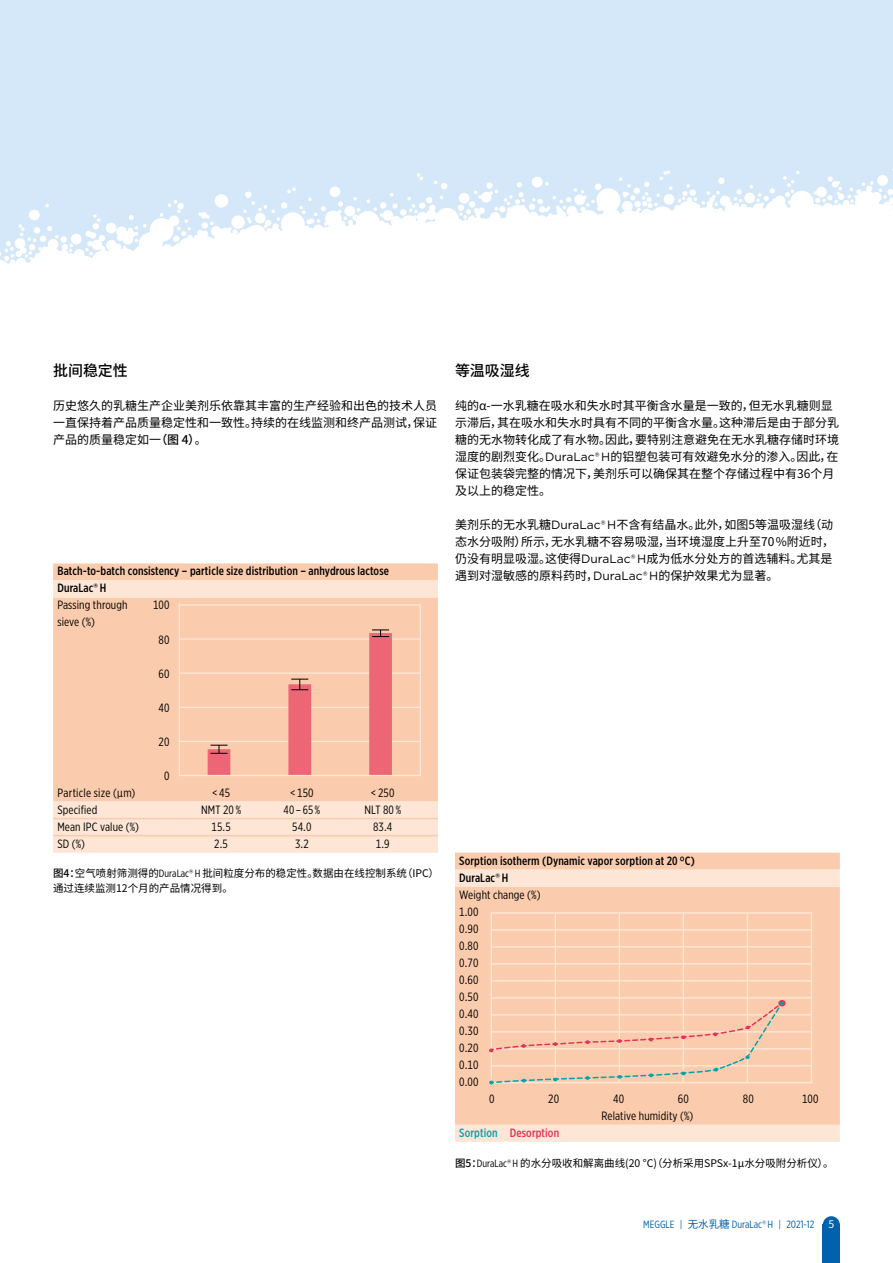
<style>
.page{position:relative;width:893px;height:1263px;background:#fff}
.page>*{position:absolute;margin:0;border:0;box-sizing:border-box;transform-origin:0 0}
.t1{font:500 15px "Noto Sans CJ Ksc";letter-spacing:-.005em;color:#000}
.t2{font:12px/17px "Noto Sans CJ Ksc";color:#000}
.t3{font:12px "Gotham X Narrow";letter-spacing:.01em;color:#000}
.t4{font:500 12px/17px "Gotham X Narrow";letter-spacing:.01em;color:#000}
.t5{font:500 12px "Gotham X Narrow";letter-spacing:.01em;color:#e73257}
.t6{font:10.5px/15px "Noto Sans CJ Ksc";color:#000}
.t7{font:italic 10.5px/15px "Gotham X Narrow";letter-spacing:.015em;color:#000}
.t8{font:10.5px "Gotham X Narrow";color:#0061ad}
.t9{font:10.5px "Noto Sans CJ Ksc";color:#fff}
.s1{font-weight:500}
.s2{font-family:"Gotham"}
.s3{font-weight:400}
.s4{font-family:"Gotham X Narrow"}
.s5{color:#00a3af}
.s6{font-family:"Noto Sans CJ Ksc"}
</style>
<div class="page">
<div style="left:0;top:0;width:893px;height:455px;background:#d4e8f9"></div>
<svg style="left:0;top:169px;width:893px;height:286px;background:#f8fbfe"></svg>
<div style="left:823px;top:1225px;width:17px;height:38px;background:#0061ad"></div>
<div style="left:823px;top:1216px;width:17px;height:17px;background:#0061ad;border-radius:50%"></div>
<div style="left:53px;top:563px;width:385px;height:17px;background:#facbac"></div>
<svg style="left:53px;top:580px;width:385px;height:273px;background:#fad2b7"></svg>
<hr style="left:53px;top:818px;width:96px;height:1px;background:#facbac">
<hr style="left:149px;top:818px;width:30px;height:1px;background:#facbac">
<hr style="left:179px;top:818px;width:80px;height:1px;background:#facbac">
<hr style="left:259px;top:818px;width:81px;height:1px;background:#facbac">
<hr style="left:340px;top:818px;width:81px;height:1px;background:#facbac">
<svg style="left:421px;top:818px;width:17px;height:1px"></svg>
<hr style="left:53px;top:835px;width:96px;height:1px;background:#facbac">
<hr style="left:149px;top:835px;width:30px;height:1px;background:#facbac">
<hr style="left:179px;top:835px;width:80px;height:1px;background:#facbac">
<hr style="left:259px;top:835px;width:81px;height:1px;background:#facbac">
<hr style="left:340px;top:835px;width:81px;height:1px;background:#facbac">
<svg style="left:421px;top:835px;width:17px;height:1px"></svg>
<div style="left:179px;top:604px;width:242px;height:172px;border:1px solid #fde6d5"></div>
<hr style="left:179px;top:638px;width:241px;height:2px;background:#fde6d5">
<hr style="left:179px;top:672px;width:241px;height:2px;background:#fde6d5">
<hr style="left:179px;top:707px;width:241px;height:1px;background:#fde6d5">
<hr style="left:179px;top:741px;width:241px;height:1px;background:#fde6d5">
<div style="left:208px;top:749px;width:22px;height:26px;background:#ec6675"></div>
<div style="left:288px;top:684px;width:23px;height:91px;background:#ec6675"></div>
<div style="left:369px;top:633px;width:23px;height:142px;background:#ec6675"></div>
<svg style="left:210px;top:745px;width:17px;height:9px"></svg>
<svg style="left:291px;top:679px;width:17px;height:11px"></svg>
<svg style="left:372px;top:630px;width:17px;height:7px"></svg>
<div style="left:455px;top:853px;width:385px;height:17px;background:#facbac"></div>
<svg style="left:455px;top:870px;width:385px;height:272px;background:#fad0b3"></svg>
<div style="left:490px;top:912px;width:322px;height:171px;border:2px solid #fde6d5"></div>
<hr style="left:554px;top:913px;width:2px;height:170px;background:#fde6d5">
<hr style="left:619px;top:913px;width:1px;height:170px;background:#fde6d5">
<hr style="left:683px;top:913px;width:1px;height:170px;background:#fde6d5">
<hr style="left:747px;top:913px;width:1px;height:170px;background:#fde6d5">
<hr style="left:491px;top:946px;width:320px;height:2px;background:#fde6d5">
<hr style="left:491px;top:929px;width:320px;height:2px;background:#fde6d5">
<hr style="left:491px;top:963px;width:320px;height:1px;background:#fde6d5">
<hr style="left:491px;top:997px;width:320px;height:1px;background:#fde6d5">
<hr style="left:491px;top:1031px;width:320px;height:1px;background:#fde6d5">
<hr style="left:491px;top:1065px;width:320px;height:1px;background:#fde6d5">
<hr style="left:491px;top:980px;width:320px;height:1px;background:#fde6d5">
<hr style="left:491px;top:1014px;width:320px;height:1px;background:#fde6d5">
<hr style="left:491px;top:1048px;width:320px;height:1px;background:#fde6d5">
<svg style="left:489px;top:1001px;width:296px;height:83px;background:#f5cbaf"></svg>
<div style="left:778px;top:1000px;width:8px;height:6px;border:2px solid #e73257;border-radius:50%"></div>
<p class="t1" style="left:53px;top:362px;width:76px">批间稳定性</p>
<p class="t2" style="left:53px;top:398px;width:386px;text-align:justify">历史悠久的乳糖生产企业美剂乐依靠其丰富的生产经验和出色的技术人员一直保持着产品质量稳定性和一致性。持续的在线监测和终产品测试，保证产品的质量稳定如一<span class="s1">（图 4）</span>。</p>
<p class="t4" style="left:57px;top:563px;width:333px">Batch-to-batch consistency – particle size distribution – anhydrous lactose<br>DuraLac<span class="s2">®</span> H<br><span class="s3">Passing through<br>sieve (%)</span></p>
<p class="t3" style="left:153px;top:598px;width:18px">100</p>
<p class="t3" style="left:159px;top:632px;width:12px">80</p>
<p class="t3" style="left:159px;top:666px;width:12px">60</p>
<p class="t3" style="left:159px;top:700px;width:12px">40</p>
<p class="t3" style="left:159px;top:734px;width:12px">20</p>
<p class="t3" style="left:164px;top:768px;width:7px">0</p>
<p class="t3" style="left:57px;top:785px;width:79px">Particle size (µm)</p>
<p class="t3" style="left:212px;top:785px;width:19px">&lt; 45</p>
<p class="t3" style="left:290px;top:785px;width:25px">&lt; 150</p>
<p class="t3" style="left:371px;top:785px;width:25px">&lt; 250</p>
<p class="t3" style="left:57px;top:802px;width:41px">Specified</p>
<p class="t3" style="left:201px;top:802px;width:41px">NMT 20 %</p>
<p class="t3" style="left:284px;top:802px;width:38px">40 – 65 %</p>
<p class="t3" style="left:364px;top:802px;width:38px">NLT 80 %</p>
<p class="t3" style="left:57px;top:819px;width:83px">Mean IPC value (%)</p>
<p class="t3" style="left:211px;top:819px;width:21px">15.5</p>
<p class="t3" style="left:292px;top:819px;width:21px">54.0</p>
<p class="t3" style="left:373px;top:819px;width:21px">83.4</p>
<p class="t3" style="left:57px;top:836px;width:29px">SD (%)</p>
<p class="t3" style="left:214px;top:836px;width:15px">2.5</p>
<p class="t3" style="left:295px;top:836px;width:15px">3.2</p>
<p class="t3" style="left:376px;top:836px;width:15px">1.9</p>
<p class="t7" style="left:57px;top:870px;width:334px">Data obtained from a permanent in-process-control (IPC) of subsequent batches over a time period of 12 months.</p>
<p class="t6" style="left:53px;top:866px;width:387px"><span class="s1">图4：</span>空气喷射筛测得的<span class="s4">DuraLac</span><span class="s2">®</span> <span class="s4">H</span> 批间粒度分布的稳定性。数据由在线控制系统（IPC）通过连续监测12个月的产品情况得到。</p>
<p class="t1" style="left:455px;top:362px;width:76px">等温吸湿线</p>
<p class="t2" style="left:455px;top:398px;width:386px">纯的α-一水乳糖在吸水和失水时其平衡含水量是一致的，但无水乳糖则显示滞后，其在吸水和失水时具有不同的平衡含水量。这种滞后是由于部分乳糖的无水物转化成了有水物。因此，要特别注意避免在无水乳糖存储时环境湿度的剧烈变化。<span class="s2">DuraLac® H</span>的铝塑包装可有效避免水分的渗入。因此，在保证包装袋完整的情况下，美剂乐可以确保其在整个存储过程中有36个月及以上的稳定性。</p>
<p class="t2" style="left:455px;top:517px;width:381px">美剂乐的无水乳糖<span class="s2">DuraLac® H</span>不含有结晶水。此外，如图5等温吸湿线（动态水分吸附）所示，无水乳糖不容易吸湿，当环境湿度上升至70%附近时，仍没有明显吸湿。这使得<span class="s2">DuraLac® H</span>成为低水分处方的首选辅料。尤其是遇到对湿敏感的原料药时，<span class="s2">DuraLac® H</span>的保护效果尤为显著。</p>
<p class="t4" style="left:459px;top:852px;width:237px">Sorption isotherm (Dynamic vapor sorption at 20 °C)</p>
<p class="t4" style="left:459px;top:869px;width:50px">DuraLac<span class="s2">®</span> H</p>
<p class="t3" style="left:459px;top:887px;width:83px">Weight change (%)</p>
<p class="t3" style="left:459px;top:904px;width:21px">1.00</p>
<p class="t3" style="left:459px;top:921px;width:21px">0.90</p>
<p class="t3" style="left:459px;top:938px;width:21px">0.80</p>
<p class="t3" style="left:459px;top:955px;width:21px">0.70</p>
<p class="t3" style="left:459px;top:972px;width:21px">0.60</p>
<p class="t3" style="left:459px;top:989px;width:21px">0.50</p>
<p class="t3" style="left:459px;top:1006px;width:21px">0.40</p>
<p class="t3" style="left:459px;top:1023px;width:21px">0.30</p>
<p class="t3" style="left:459px;top:1040px;width:21px">0.20</p>
<p class="t3" style="left:459px;top:1057px;width:21px">0.10</p>
<p class="t3" style="left:459px;top:1074px;width:21px">0.00</p>
<p class="t3" style="left:489px;top:1091px;width:7px">0</p>
<p class="t3" style="left:548px;top:1091px;width:12px">20</p>
<p class="t3" style="left:613px;top:1091px;width:12px">40</p>
<p class="t3" style="left:678px;top:1091px;width:12px">60</p>
<p class="t3" style="left:743px;top:1091px;width:12px">80</p>
<p class="t3" style="left:802px;top:1091px;width:18px">100</p>
<p class="t3" style="left:601px;top:1108px;width:93px">Relative humidity (%)</p>
<p class="t5" style="left:459px;top:1125px;width:101px"><span class="s5">Sorption</span> Desorption</p>
<p class="t6" style="left:455px;top:1155px;width:380px"><span class="s1">图5：</span><span class="s4">DuraLac</span><span class="s2">®</span> <span class="s4">H</span> 的水分吸收和解离曲线(20 °C)（分析采用SPSx-1μ水分吸附分析仪）。</p>
<p class="t8" style="left:643px;top:1218px;width:173px">MEGGLE | <span class="s6">无水乳糖</span> DuraLac<span class="s2">®</span> H | 2021-12</p>
<p class="t9" style="left:828px;top:1218px;width:7px">5</p>
</div>
